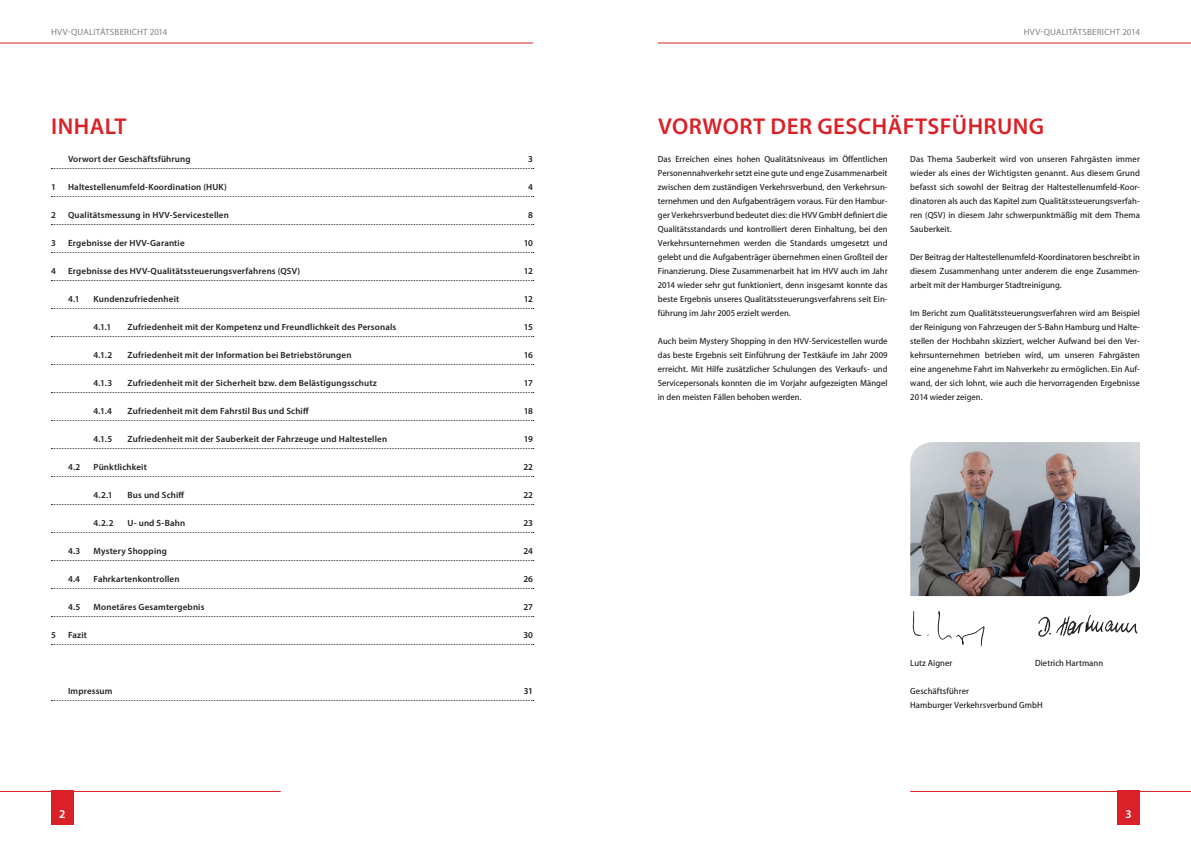
<style>
.page{position:relative;width:1191px;height:842px;background:#fff}
.page>*{position:absolute;margin:0;border:0;box-sizing:border-box;transform-origin:0 0}
.t1{font:600 23px "Myriad Pro";letter-spacing:.02em;color:#da2128}
.t2{font:12px "Myriad MM";color:#fff}
.t3{font:9px/14px "Myriad MM Light Ziff";color:#231f20;text-align:justify}
.t4{font:600 9px "Myriad Pro";letter-spacing:.015em;color:#231f20}
.t5{font:9px "Myriad Pro";letter-spacing:.02em;color:#808285}
</style>
<div class="page">
<hr style="left:658px;top:43px;width:533px;height:1px;background:#da2128">
<hr style="left:0;top:43px;width:533px;height:1px;background:#da2128">
<hr style="left:0;top:791px;width:281px;height:1px;background:#da2128">
<hr style="left:910px;top:791px;width:281px;height:1px;background:#da2128">
<div style="left:51px;top:791px;width:23px;height:34px;background:#da2128"></div>
<div style="left:1117px;top:791px;width:23px;height:34px;background:#da2128"></div>
<img style="left:910px;top:442px;width:230px;height:154px">
<img style="left:912px;top:611px;width:73px;height:36px">
<img style="left:1038px;top:614px;width:100px;height:23px">
<svg style="left:51px;top:168px;width:483px;height:1px"></svg>
<svg style="left:51px;top:196px;width:483px;height:1px"></svg>
<svg style="left:51px;top:224px;width:483px;height:1px"></svg>
<svg style="left:51px;top:252px;width:483px;height:1px"></svg>
<svg style="left:51px;top:280px;width:483px;height:1px"></svg>
<svg style="left:51px;top:308px;width:483px;height:1px"></svg>
<svg style="left:51px;top:336px;width:483px;height:1px"></svg>
<svg style="left:51px;top:364px;width:483px;height:1px"></svg>
<svg style="left:51px;top:392px;width:483px;height:1px"></svg>
<svg style="left:51px;top:420px;width:483px;height:1px"></svg>
<svg style="left:51px;top:448px;width:483px;height:1px"></svg>
<svg style="left:51px;top:476px;width:483px;height:1px"></svg>
<svg style="left:51px;top:504px;width:483px;height:1px"></svg>
<svg style="left:51px;top:532px;width:483px;height:1px"></svg>
<svg style="left:51px;top:560px;width:483px;height:1px"></svg>
<svg style="left:51px;top:588px;width:483px;height:1px"></svg>
<svg style="left:51px;top:616px;width:483px;height:1px"></svg>
<svg style="left:51px;top:644px;width:483px;height:1px"></svg>
<svg style="left:51px;top:700px;width:483px;height:1px"></svg>
<p class="t5" style="left:51px;top:27px;width:118px">HVV-QUALITÄTSBERICHT 2014</p>
<p class="t5" style="left:1023px;top:27px;width:118px">HVV-QUALITÄTSBERICHT 2014</p>
<h1 class="t1" style="left:51px;top:112px;width:77px">INHALT</h1>
<p class="t4" style="left:68px;top:153px;width:124px">Vorwort der Geschäftsführung</p>
<p class="t4" style="left:528px;top:153px;width:6px">3</p>
<p class="t4" style="left:51px;top:181px;width:6px">1</p>
<p class="t4" style="left:68px;top:181px;width:160px">Haltestellenumfeld-Koordination (HUK)</p>
<p class="t4" style="left:528px;top:181px;width:6px">4</p>
<p class="t4" style="left:51px;top:209px;width:6px">2</p>
<p class="t4" style="left:68px;top:209px;width:162px">Qualitätsmessung in HVV-Servicestellen</p>
<p class="t4" style="left:528px;top:209px;width:6px">8</p>
<p class="t4" style="left:51px;top:237px;width:6px">3</p>
<p class="t4" style="left:68px;top:237px;width:118px">Ergebnisse der HVV-Garantie</p>
<p class="t4" style="left:524px;top:237px;width:11px">10</p>
<p class="t4" style="left:51px;top:265px;width:6px">4</p>
<p class="t4" style="left:68px;top:265px;width:233px">Ergebnisse des HVV-Qualitätssteuerungsverfahrens (QSV)</p>
<p class="t4" style="left:524px;top:265px;width:11px">12</p>
<p class="t4" style="left:68px;top:293px;width:13px">4.1</p>
<p class="t4" style="left:94px;top:293px;width:87px">Kundenzufriedenheit</p>
<p class="t4" style="left:524px;top:293px;width:11px">12</p>
<p class="t4" style="left:94px;top:321px;width:19px">4.1.1</p>
<p class="t4" style="left:128px;top:321px;width:270px">Zufriedenheit mit der Kompetenz und Freundlichkeit des Personals</p>
<p class="t4" style="left:524px;top:321px;width:11px">15</p>
<p class="t4" style="left:94px;top:349px;width:20px">4.1.2</p>
<p class="t4" style="left:128px;top:349px;width:225px">Zufriedenheit mit der Information bei Betriebstörungen</p>
<p class="t4" style="left:524px;top:349px;width:11px">16</p>
<p class="t4" style="left:94px;top:377px;width:20px">4.1.3</p>
<p class="t4" style="left:128px;top:377px;width:251px">Zufriedenheit mit der Sicherheit bzw. dem Belästigungsschutz</p>
<p class="t4" style="left:524px;top:377px;width:11px">17</p>
<p class="t4" style="left:94px;top:405px;width:20px">4.1.4</p>
<p class="t4" style="left:128px;top:405px;width:183px">Zufriedenheit mit dem Fahrstil Bus und Schiff</p>
<p class="t4" style="left:524px;top:405px;width:11px">18</p>
<p class="t4" style="left:94px;top:433px;width:20px">4.1.5</p>
<p class="t4" style="left:128px;top:433px;width:261px">Zufriedenheit mit der Sauberkeit der Fahrzeuge und Haltestellen</p>
<p class="t4" style="left:524px;top:433px;width:11px">19</p>
<p class="t4" style="left:68px;top:461px;width:14px">4.2</p>
<p class="t4" style="left:94px;top:461px;width:55px">Pünktlichkeit</p>
<p class="t4" style="left:523px;top:461px;width:11px">22</p>
<p class="t4" style="left:94px;top:489px;width:21px">4.2.1</p>
<p class="t4" style="left:128px;top:489px;width:58px">Bus und Schiff</p>
<p class="t4" style="left:523px;top:489px;width:11px">22</p>
<p class="t4" style="left:94px;top:517px;width:21px">4.2.2</p>
<p class="t4" style="left:128px;top:517px;width:59px">U- und S-Bahn</p>
<p class="t4" style="left:523px;top:517px;width:11px">23</p>
<p class="t4" style="left:68px;top:545px;width:14px">4.3</p>
<p class="t4" style="left:94px;top:545px;width:75px">Mystery Shopping</p>
<p class="t4" style="left:523px;top:545px;width:11px">24</p>
<p class="t4" style="left:68px;top:573px;width:14px">4.4</p>
<p class="t4" style="left:94px;top:573px;width:87px">Fahrkartenkontrollen</p>
<p class="t4" style="left:523px;top:573px;width:11px">26</p>
<p class="t4" style="left:68px;top:601px;width:14px">4.5</p>
<p class="t4" style="left:94px;top:601px;width:112px">Monetäres Gesamtergebnis</p>
<p class="t4" style="left:523px;top:601px;width:11px">27</p>
<p class="t4" style="left:51px;top:629px;width:6px">5</p>
<p class="t4" style="left:68px;top:629px;width:20px">Fazit</p>
<p class="t4" style="left:523px;top:629px;width:11px">30</p>
<p class="t4" style="left:68px;top:685px;width:46px">Impressum</p>
<p class="t4" style="left:524px;top:685px;width:11px">31</p>
<h1 class="t1" style="left:658px;top:112px;width:387px">VORWORT DER GESCHÄFTSFÜHRUNG</h1>
<p class="t3" style="left:658px;top:152px;width:231px">Das Erreichen eines hohen Qualitätsniveaus im Öffentlichen Personennahverkehr setzt eine gute und enge Zusammenarbeit zwischen dem zuständigen Verkehrsverbund, den Verkehrsun&shy;ternehmen und den Aufgabenträgern voraus. Für den Hambur&shy;ger Verkehrsverbund bedeutet dies: die HVV GmbH definiert die Qualitätsstandards und kontrolliert deren Einhaltung, bei den Verkehrsunternehmen werden die Standards umgesetzt und gelebt und die Aufgabenträger übernehmen einen Großteil der Finanzierung. Diese Zusammenarbeit hat im HVV auch im Jahr 2014 wieder sehr gut funktioniert, denn insgesamt konnte das beste Ergebnis unseres Qualitätssteuerungsverfahrens seit Ein&shy;führung im Jahr 2005 erzielt werden.</p>
<p class="t3" style="left:658px;top:334px;width:231px">Auch beim Mystery Shopping in den HVV-Servicestellen wurde das beste Ergebnis seit Einführung der Testkäufe im Jahr 2009 erreicht. Mit Hilfe zusätzlicher Schulungen des Verkaufs- und Servicepersonals konnten die im Vorjahr aufgezeigten Mängel in den meisten Fällen behoben werden.</p>
<p class="t3" style="left:910px;top:152px;width:231px">Das Thema Sauberkeit wird von unseren Fahrgästen immer wieder als eines der Wichtigsten genannt. Aus diesem Grund befasst sich sowohl der Beitrag der Haltestellenumfeld-Koor&shy;dinatoren als auch das Kapitel zum Qualitätssteuerungsverfah&shy;ren (QSV) in diesem Jahr schwerpunktmäßig mit dem Thema Sauberkeit.</p>
<p class="t3" style="left:910px;top:250px;width:231px">Der Beitrag der Haltestellenumfeld-Koordinatoren beschreibt in diesem Zusammenhang unter anderem die enge Zusammen&shy;arbeit mit der Hamburger Stadtreinigung.</p>
<p class="t3" style="left:910px;top:306px;width:231px">Im Bericht zum Qualitätssteuerungsverfahren wird am Beispiel der Reinigung von Fahrzeugen der S-Bahn Hamburg und Halte&shy;stellen der Hochbahn skizziert, welcher Aufwand bei den Ver&shy;kehrsunternehmen betrieben wird, um unseren Fahrgästen eine angenehme Fahrt im Nahverkehr zu ermöglichen. Ein Auf&shy;wand, der sich lohnt, wie auch die hervorragenden Ergebnisse 2014 wieder zeigen.</p>
<p class="t3" style="left:910px;top:656px;width:44px">Lutz Aigner</p>
<p class="t3" style="left:1035px;top:656px;width:70px">Dietrich Hartmann</p>
<p class="t3" style="left:910px;top:684px;width:134px">Geschäftsführer<br>Hamburger Verkehrsverbund GmbH</p>
<h2 class="t2" style="left:59px;top:808px;width:7px">2</h2>
<h2 class="t2" style="left:1125px;top:808px;width:7px">3</h2>
</div>
